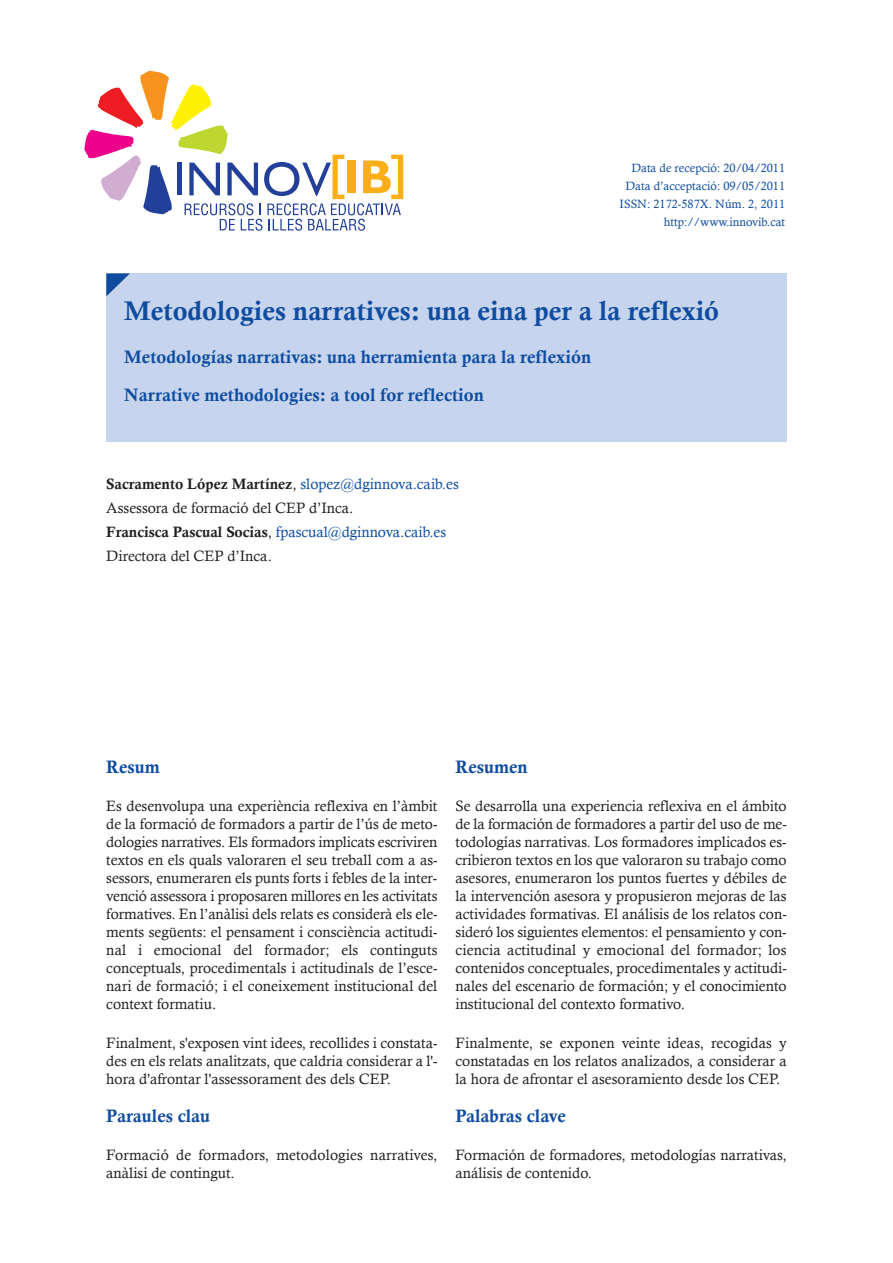
<style>
.page{position:relative;width:893px;height:1263px;background:#fff}
.page>*{position:absolute;margin:0;border:0;box-sizing:border-box;transform-origin:0 0}
.t1{font:27px "Calis MT Bol";color:#0f4ca0}
.t2{font:18px/38.5px "Calis MT Bol";color:#0f4ca0}
.t3{font:15px/18px "Calisto";color:#231f20;text-align:justify}
.t4{font:15px "Calis MT Bol";color:#231f20}
.t5{font:12px/18px "Calisto";color:#0f4ca0;text-align:right}
.s1{font-family:"Calisto"}
.s2{font-family:"Calisto";color:#0f4ca0}
.s3{font-family:"Calis MT Bol"}
.s4{color:#0f4ca0}
</style>
<div class="page">
<div style="left:106px;top:273px;width:681px;height:169px;background:#c6d5ed"></div>
<svg style="left:106px;top:273px;width:24px;height:23px"></svg>
<svg style="left:84px;top:71px;width:319px;height:160px"></svg>
<p class="t5" style="left:620px;top:159px;width:167px">Data de recepció: 20/04/2011<br>Data d’acceptació: 09/05/2011<br>ISSN: 2172-587X. Núm. 2, 2011 http://www.innovib.cat</p>
<h1 class="t1" style="left:124px;top:299px;width:596px">Metodologies narratives: una eina per a la reflexió</h1>
<p class="t2" style="left:124px;top:339px;width:468px">Metodologías narrativas: una herramienta para la reflexión<br>Narrative methodologies: a tool for reflection</p>
<p class="t4" style="left:106px;top:478px;width:354px">Sacramento López Martínez<span class="s1">,</span> <span class="s2">slopez@dginnova.caib.es</span></p>
<p class="t3" style="left:106px;top:496px;width:341px;line-height:24px;text-align:left">Assessora de formació del CEP d’Inca.<br><span class="s3">Francisca Pascual Socias</span>, <span class="s4">fpascual@dginnova.caib.es<br></span>Directora del CEP d’Inca.</p>
<p class="t2" style="left:106px;top:750px;width:55px">Resum</p>
<p class="t3" style="left:106px;top:797px;width:333px">Es desenvolupa una experiència reflexiva en l’àmbit de la formació de formadors a partir de l’ús de meto&shy;dologies narratives. Els formadors implicats escriviren textos en els quals valoraren el seu treball com a as&shy;sessors, enumeraren els punts forts i febles de la inter&shy;venció assessora i proposaren millores en les activitats formatives. En l’anàlisi dels relats es considerà els ele&shy;ments següents: el pensament i consciència actitudi&shy;nal i emocional del formador; els continguts conceptuals, procedimentals i actitudinals de l’esce&shy;nari de formació; i el coneixement institucional del context formatiu.</p>
<p class="t3" style="left:106px;top:1033px;width:333px">Finalment, s'exposen vint idees, recollides i constata&shy;des en els relats analitzats, que caldria considerar a l'- hora d'afrontar l'assessorament des dels CEP.</p>
<p class="t2" style="left:106px;top:1098px;width:105px">Paraules clau</p>
<p class="t3" style="left:106px;top:1146px;width:333px">Formació de formadors, metodologies narratives, anàlisi de contingut.</p>
<p class="t2" style="left:455px;top:750px;width:74px">Resumen</p>
<p class="t3" style="left:455px;top:797px;width:333px">Se desarrolla una experiencia reflexiva en el ámbito de la formación de formadores a partir del uso de me&shy;todologías narrativas. Los formadores implicados es&shy;cribieron textos en los que valoraron su trabajo como asesores, enumeraron los puntos fuertes y débiles de la intervención asesora y propusieron mejoras de las actividades formativas. El análisis de los relatos con&shy;sideró los siguientes elementos: el pensamiento y con&shy;ciencia actitudinal y emocional del formador; los contenidos conceptuales, procedimentales y actitudi&shy;nales del escenario de formación; y el conocimiento institucional del contexto formativo.</p>
<p class="t3" style="left:455px;top:1033px;width:333px">Finalmente, se exponen veinte ideas, recogidas y constatadas en los relatos analizados, a considerar a la hora de afrontar el asesoramiento desde los CEP.</p>
<p class="t2" style="left:455px;top:1098px;width:112px">Palabras clave</p>
<p class="t3" style="left:455px;top:1146px;width:333px">Formación de formadores, metodologías narrativas, análisis de contenido.</p>
</div>
